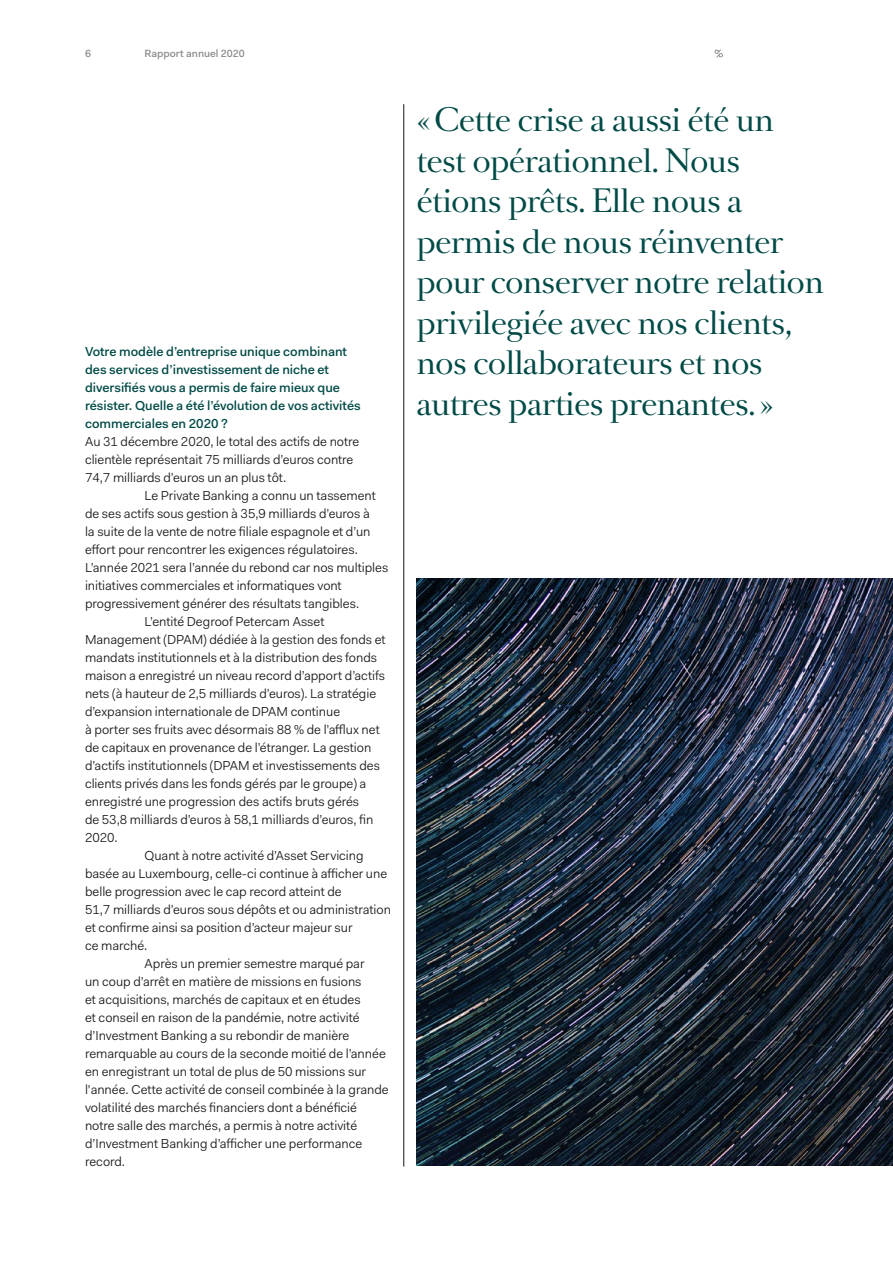
<style>
.page{position:relative;width:893px;height:1263px;background:#fff}
.page>*{position:absolute;margin:0;border:0;box-sizing:border-box;transform-origin:0 0}
.t1{font:30px/40.5px "Sang Bleu OG Serif";color:#004a46}
.t2{font:13.05px "Fakt Pro Blond";color:#181716}
.t3{font:500 13.05px/18px "Fakt Pro";color:#004a46}
.t4{font:500 10.5px "Fakt Pro";color:#8b8b8b}
</style>
<div class="page">
<img style="left:417px;top:578px;width:476px;height:588px">
<hr style="left:403px;top:104px;width:1px;height:1062px;background:#181716">
<svg style="left:714px;top:49px;width:9px;height:9px"></svg>
<p class="t4" style="left:85px;top:47px;width:7px">6</p>
<p class="t4" style="left:145px;top:47px;width:102px">Rapport annuel 2020</p>
<p class="t3" style="left:85px;top:343px;width:277px">Votre modèle d’entreprise unique combinant des services d’investissement de niche et diversifiés vous a permis de faire mieux que résister. Quelle a été l’évolution de vos activités commerciales en 2020 ?</p>
<p class="t2" style="left:85px;top:433px;width:276px">Au 31 décembre 2020, le total des actifs de notre</p>
<p class="t2" style="left:85px;top:451px;width:270px">clientèle représentait 75 milliards d’euros contre</p>
<p class="t2" style="left:85px;top:469px;width:203px">74,7 milliards d’euros un an plus tôt.</p>
<p class="t2" style="left:145px;top:487px;width:233px">Le Private Banking a connu un tassement</p>
<p class="t2" style="left:85px;top:505px;width:286px">de ses actifs sous gestion à 35,9 milliards d’euros à</p>
<p class="t2" style="left:85px;top:523px;width:287px">la suite de la vente de notre filiale espagnole et d’un</p>
<p class="t2" style="left:85px;top:541px;width:274px">effort pour rencontrer les exigences régulatoires.</p>
<p class="t2" style="left:85px;top:559px;width:305px">L’année 2021 sera l’année du rebond car nos multiples</p>
<p class="t2" style="left:85px;top:577px;width:258px">initiatives commerciales et informatiques vont</p>
<p class="t2" style="left:85px;top:595px;width:276px">progressivement générer des résultats tangibles.</p>
<p class="t2" style="left:145px;top:613px;width:181px">L’entité Degroof Petercam Asset</p>
<p class="t2" style="left:85px;top:631px;width:302px">Management (DPAM) dédiée à la gestion des fonds et</p>
<p class="t2" style="left:85px;top:649px;width:294px">mandats institutionnels et à la distribution des fonds</p>
<p class="t2" style="left:85px;top:667px;width:301px">maison a enregistré un niveau record d’apport d’actifs</p>
<p class="t2" style="left:85px;top:685px;width:293px">nets (à hauteur de 2,5 milliards d’euros). La stratégie</p>
<p class="t2" style="left:85px;top:703px;width:257px">d’expansion internationale de DPAM continue</p>
<p class="t2" style="left:85px;top:721px;width:296px">à porter ses fruits avec désormais 88 % de l’afflux net</p>
<p class="t2" style="left:85px;top:739px;width:288px">de capitaux en provenance de l’étranger. La gestion</p>
<p class="t2" style="left:85px;top:757px;width:297px">d’actifs institutionnels (DPAM et investissements des</p>
<p class="t2" style="left:85px;top:775px;width:283px">clients privés dans les fonds gérés par le groupe) a</p>
<p class="t2" style="left:85px;top:793px;width:276px">enregistré une progression des actifs bruts gérés</p>
<p class="t2" style="left:85px;top:811px;width:290px">de 53,8 milliards d’euros à 58,1 milliards d’euros, fin</p>
<p class="t2" style="left:85px;top:829px;width:34px">2020.</p>
<p class="t2" style="left:145px;top:847px;width:221px">Quant à notre activité d’Asset Servicing</p>
<p class="t2" style="left:85px;top:865px;width:304px">basée au Luxembourg, celle-ci continue à afficher une</p>
<p class="t2" style="left:85px;top:883px;width:258px">belle progression avec le cap record atteint de</p>
<p class="t2" style="left:85px;top:901px;width:307px">51,7 milliards d’euros sous dépôts et ou administration</p>
<p class="t2" style="left:85px;top:919px;width:269px">et confirme ainsi sa position d’acteur majeur sur</p>
<p class="t2" style="left:85px;top:937px;width:64px">ce marché.</p>
<p class="t2" style="left:145px;top:955px;width:221px">Après un premier semestre marqué par</p>
<p class="t2" style="left:85px;top:973px;width:278px">un coup d’arrêt en matière de missions en fusions</p>
<p class="t2" style="left:85px;top:991px;width:277px">et acquisitions, marchés de capitaux et en études</p>
<p class="t2" style="left:85px;top:1009px;width:276px">et conseil en raison de la pandémie, notre activité</p>
<p class="t2" style="left:85px;top:1027px;width:266px">d’Investment Banking a su rebondir de manière</p>
<p class="t2" style="left:85px;top:1045px;width:302px">remarquable au cours de la seconde moitié de l’année</p>
<p class="t2" style="left:85px;top:1063px;width:283px">en enregistrant un total de plus de 50 missions sur</p>
<p class="t2" style="left:85px;top:1081px;width:305px">l'année. Cette activité de conseil combinée à la grande</p>
<p class="t2" style="left:85px;top:1099px;width:273px">volatilité des marchés financiers dont a bénéficié</p>
<p class="t2" style="left:85px;top:1117px;width:274px">notre salle des marchés, a permis à notre activité</p>
<p class="t2" style="left:85px;top:1135px;width:279px">d’Investment Banking d’afficher une performance</p>
<p class="t2" style="left:85px;top:1153px;width:42px">record.</p>
<h1 class="t1" style="left:417px;top:101px;width:408px">« Cette crise a aussi été un test opérationnel. Nous étions prêts. Elle nous a permis de nous réinventer pour conserver notre relation privilegiée avec nos clients, nos collaborateurs et nos autres parties prenantes. »</h1>
</div>
